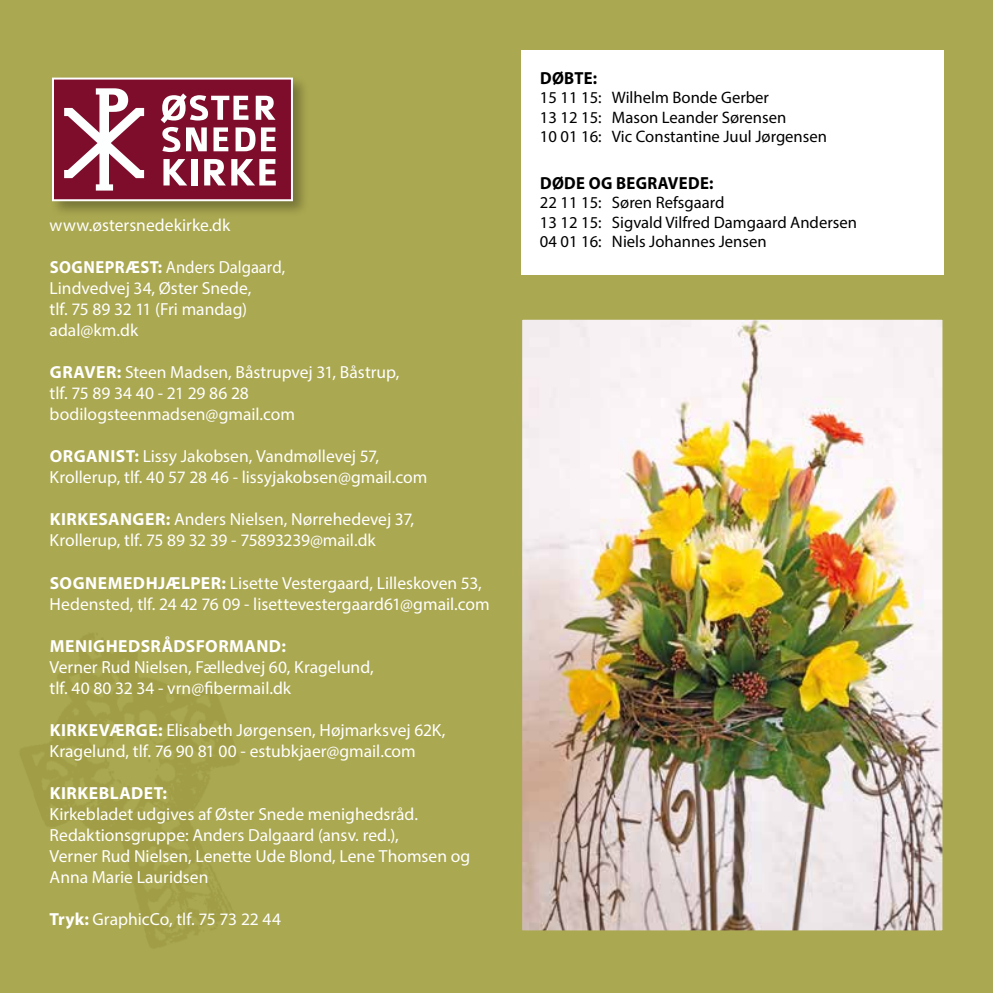
<style>
.page{position:relative;width:993px;height:993px;background:#fff}
.page>*{position:absolute;margin:0;border:0;box-sizing:border-box;transform-origin:0 0}
.t1{font:17.5px/21px "Myriad Pro";color:#fff}
.t2{font:17.5px/21px "Myriad Pro";color:#fff;scale:.95 1}
.t3{font:700 17.5px "Myriad Pro";letter-spacing:.03em;color:#fff}
.t4{font:700 17.5px "Myriad Pro";letter-spacing:.02em;color:#000;scale:.95 1}
.t5{font:16.62px/19.2px "Myriad Pro";color:#000}
.s1{font-weight:700}
</style>
<div class="page">
<div style="left:0;top:0;width:992px;height:992px;background:#aaa850"></div>
<div style="left:521px;top:50px;width:422px;height:224px;background:#fff"></div>
<img style="left:523px;top:321px;width:417px;height:607px">
<div style="left:520px;top:318px;width:423px;height:613px;border:2px solid #aaa850"></div>
<div style="left:49px;top:75px;width:261px;height:143px;background:#000;opacity:.3"></div>
<div style="left:53px;top:79px;width:239px;height:121px;background:#7e0d2c"></div>
<svg style="left:64px;top:88px;width:80px;height:102px"></svg>
<svg style="left:161px;top:93px;width:115px;height:59px"></svg>
<svg style="left:163px;top:159px;width:24px;height:26px"></svg>
<div style="left:191px;top:159px;width:6px;height:26px;background:#fdfefe"></div>
<svg style="left:204px;top:159px;width:72px;height:26px"></svg>
<div style="left:52px;top:78px;width:241px;height:123px;border:2px solid #fff"></div>
<p class="t1" style="left:50px;top:214px;width:182px">www.østersnedekirke.dk</p>
<p class="t2" style="left:50px;top:256px;width:249px"><span class="s1">SOGNEPRÆST:</span> Anders Dalgaard,<br>Lindvedvej 34, Øster Snede,<br>tlf. 75 89 32 11 (Fri mandag) adal@km.dk</p>
<p class="t1" style="left:50px;top:361px;width:351px"><span class="s1">GRAVER:</span> Steen Madsen, Båstrupvej 31, Båstrup, tlf. 75 89 34 40 - 21 29 86 28 bodilogsteenmadsen@gmail.com</p>
<p class="t1" style="left:50px;top:445px;width:379px"><span class="s1">ORGANIST:</span> Lissy Jakobsen, Vandmøllevej 57,<br>Krollerup, tlf. 40 57 28 46 - lissyjakobsen@gmail.com</p>
<p class="t1" style="left:50px;top:508px;width:366px"><span class="s1">KIRKESANGER:</span> Anders Nielsen, Nørrehedevej 37,<br>Krollerup, tlf. 75 89 32 39 - 75893239@mail.dk</p>
<p class="t1" style="left:50px;top:571px;width:441px"><span class="s1">SOGNEMEDHJÆLPER:</span> Lisette Vestergaard, Lilleskoven 53,<br>Hedensted, tlf. 24 42 76 09 - lisettevestergaard61@gmail.com</p>
<p class="t3" style="left:50px;top:634px;width:237px">MENIGHEDSRÅDSFORMAND:</p>
<p class="t1" style="left:50px;top:655px;width:325px">Verner Rud Nielsen, Fælledvej 60, Kragelund, tlf. 40 80 32 34 - vrn@fibermail.dk</p>
<p class="t1" style="left:50px;top:718px;width:397px"><span class="s1">KIRKEVÆRGE:</span> Elisabeth Jørgensen, Højmarksvej 62K,<br>Kragelund, tlf. 76 90 81 00 - estubkjaer@gmail.com</p>
<p class="t3" style="left:50px;top:781px;width:119px">KIRKEBLADET:</p>
<p class="t1" style="left:50px;top:802px;width:422px">Kirkebladet udgives af Øster Snede menighedsråd.<br>Redaktionsgruppe: Anders Dalgaard (ansv. red.),<br>Verner Rud Nielsen, Lenette Ude Blond, Lene Thomsen og Anna Marie Lauridsen</p>
<p class="t1" style="left:50px;top:907px;width:233px"><span class="s1">Tryk:</span> GraphicCo, tlf. 75 73 22 44</p>
<p class="t4" style="left:540px;top:67px;width:62px">DØBTE:</p>
<p class="t5" style="left:539px;top:88px;width:288px">15 11 15: Wilhelm Bonde Gerber<br>13 12 15: Mason Leander Sørensen<br>10 01 16: Vic Constantine Juul Jørgensen</p>
<p class="t4" style="left:540px;top:172px;width:184px">DØDE OG BEGRAVEDE:</p>
<p class="t5" style="left:539px;top:193px;width:318px">22 11 15: Søren Refsgaard<br>13 12 15: Sigvald Vilfred Damgaard Andersen<br>04 01 16: Niels Johannes Jensen</p>
</div>
